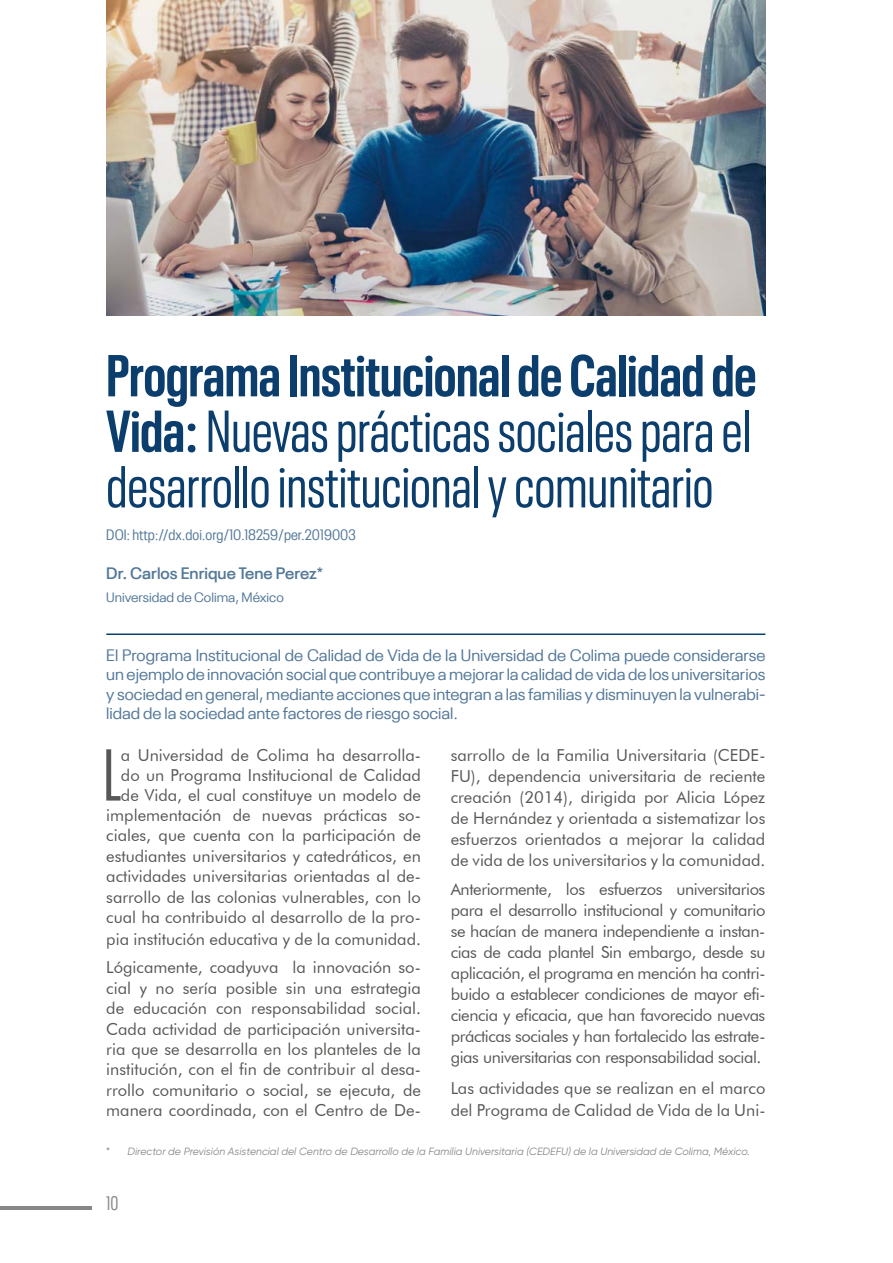
<style>
.page{position:relative;width:893px;height:1263px;background:#fff}
.page>*{position:absolute;margin:0;border:0;box-sizing:border-box;transform-origin:0 0}
.t1{font:condensed 72.6px "Neue Plak";color:#575756}
.t2{font:condensed 58.5px/55.5px "Neue Plak";color:#0b3e6d;text-align:justify}
.t3{font:condensed 19.5px "Neue Plak";color:#878787}
.t4{font:16.5px/20.4px "Futura BT";color:#575756;text-align:justify}
.t5{font:16.5px/19.5px "Neue Plak";color:#547899;text-align:justify}
.t6{font:600 16.5px "Neue Plak";color:#547899}
.t7{font:condensed 15px "Neue Plak";color:#547899}
.t8{font:13.5px "Neue Plak";color:#547899}
.t9{font:italic 10.5px "Gilroy";color:#878787}
.s1{font-weight:700}
.s2{font-style:normal}
</style>
<div class="page">
<hr style="left:0;top:1206px;width:91px;height:4px;background:#878787">
<img style="left:106px;top:0;width:659px;height:316px">
<hr style="left:106px;top:633px;width:659px;height:2px;background:#0b3e6d">
<h2 class="t2" style="left:106px;top:343px;width:652px"><span class="s1">Programa Institucional de Calidad de Vida:</span> Nuevas prácticas sociales para el desarrollo institucional y comunitario</h2>
<p class="t7" style="left:106px;top:523px;width:251px">DOI: http://dx.doi.org/10.18259/per.2019003</p>
<p class="t6" style="left:106px;top:560px;width:218px">Dr. Carlos Enrique Tene Perez*</p>
<p class="t8" style="left:106px;top:587px;width:179px">Universidad de Colima, México</p>
<p class="t5" style="left:106px;top:644px;width:661px">El Programa Institucional de Calidad de Vida de la Universidad de Colima puede considerarse un ejemplo de innovación social que contribuye a mejorar la calidad de vida de los universitarios y sociedad en general, mediante acciones que integran a las familias y disminuyen la vulnerabi&shy;lidad de la sociedad ante factores de riesgo social.</p>
<p class="t4" style="left:106px;top:745px;width:316px;text-align:right">a Universidad de Colima ha desarrolla&shy;do un Programa Institucional de Calidad de Vida, el cual constituye un modelo de implementación de nuevas prácticas so&shy;ciales, que cuenta con la participación de estudiantes universitarios y catedráticos, en actividades universitarias orientadas al de&shy;sarrollo de las colonias vulnerables, con lo cual ha contribuido al desarrollo de la pro&shy;pia institución educativa y de la comunidad.</p>
<p class="t4" style="left:106px;top:957px;width:316px">Lógicamente, coadyuva la innovación so&shy;cial y no sería posible sin una estrategia de educación con responsabilidad social.<br>Cada actividad de participación universita&shy;ria que se desarrolla en los planteles de la institución, con el fin de contribuir al desa&shy;rrollo comunitario o social, se ejecuta, de manera coordinada, con el Centro de De-</p>
<h1 class="t1" style="left:103px;top:725px;width:20px">L</h1>
<p class="t4" style="left:451px;top:744px;width:316px;line-height:21px">sarrollo de la Familia Universitaria (CEDE-FU), dependencia universitaria de reciente creación (2014), dirigida por Alicia López de Hernández y orientada a sistematizar los esfuerzos orientados a mejorar la calidad de vida de los universitarios y la comunidad.</p>
<p class="t4" style="left:451px;top:879px;width:316px;line-height:21px">Anteriormente, los esfuerzos universitarios para el desarrollo institucional y comunitario se hacían de manera independiente a instan&shy;cias de cada plantel Sin embargo, desde su aplicación, el programa en mención ha contri&shy;buido a establecer condiciones de mayor efi&shy;ciencia y eficacia, que han favorecido nuevas prácticas sociales y han fortalecido las estrate&shy;gias universitarias con responsabilidad social.</p>
<p class="t4" style="left:451px;top:1077px;width:316px;line-height:22.2px">Las actividades que se realizan en el marco del Programa de Calidad de Vida de la Uni-</p>
<p class="t9" style="left:106px;top:1145px;width:645px"><span class="s2">*</span> Director de Previsión Asistencial del Centro de Desarrollo de la Familia Universitaria (CEDEFU) de la Universidad de Colima, México.</p>
<p class="t3" style="left:106px;top:1189px;width:14px">10</p>
</div>
